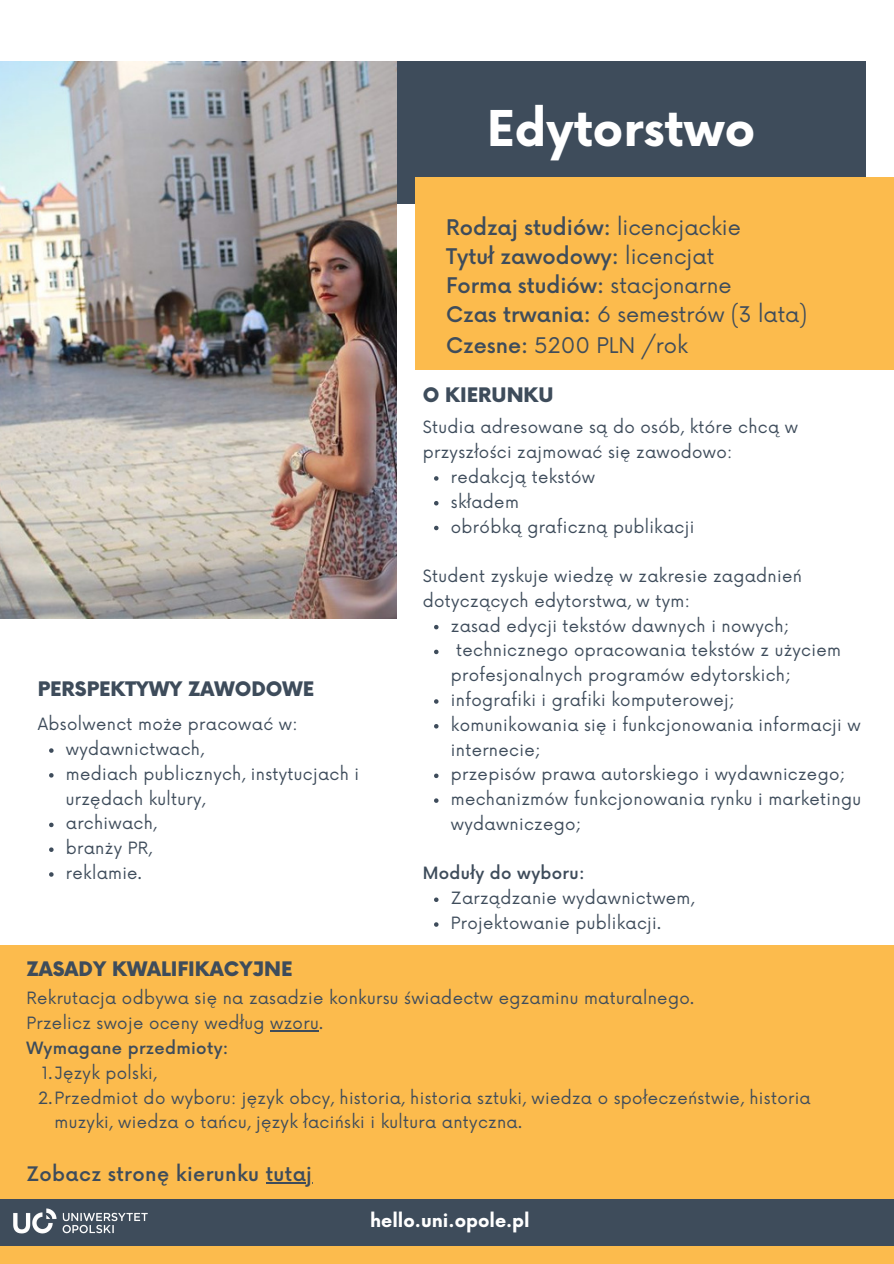
<style>
.page{position:relative;width:894px;height:1264px;background:#fff}
.page>*{position:absolute;margin:0;border:0;box-sizing:border-box;transform-origin:0 0}
.t1{font:700 48px "Now";color:#fff}
.t2{font:500 21px/29.5px "Now";color:#3e4c5b}
.t3{font:900 19.5px "Now";color:#3e4c5b}
.t4{font:500 19.5px "Now";letter-spacing:.02em;color:#3e4c5b}
.t5{font:700 18px "Now";color:#fff}
.t6{font:16.5px/24.8px "Now";letter-spacing:.02em;color:#3e4c5b}
.t7{font:500 16.5px "Now";letter-spacing:.02em;color:#3e4c5b}
.s1{font-weight:400}
</style>
<div class="page">
<div style="left:318px;top:61px;width:547px;height:142px;background:#3e4c5b"></div>
<div style="left:415px;top:177px;width:478px;height:192px;background:#fcbb4d"></div>
<div style="left:0;top:945px;width:893px;height:318px;background:#fcbb4d"></div>
<svg style="left:434px;top:476px;width:4px;height:4px"></svg>
<svg style="left:434px;top:501px;width:4px;height:4px"></svg>
<svg style="left:434px;top:525px;width:4px;height:5px"></svg>
<svg style="left:434px;top:625px;width:4px;height:4px"></svg>
<svg style="left:434px;top:649px;width:4px;height:5px"></svg>
<svg style="left:434px;top:699px;width:4px;height:4px"></svg>
<svg style="left:434px;top:724px;width:4px;height:4px"></svg>
<svg style="left:434px;top:773px;width:4px;height:5px"></svg>
<svg style="left:434px;top:798px;width:4px;height:4px"></svg>
<svg style="left:434px;top:897px;width:4px;height:5px"></svg>
<svg style="left:434px;top:922px;width:4px;height:4px"></svg>
<svg style="left:49px;top:748px;width:5px;height:4px"></svg>
<svg style="left:49px;top:773px;width:5px;height:4px"></svg>
<svg style="left:49px;top:822px;width:5px;height:5px"></svg>
<svg style="left:49px;top:847px;width:5px;height:5px"></svg>
<svg style="left:49px;top:872px;width:5px;height:4px"></svg>
<hr style="left:270px;top:1030px;width:49px;height:1px;background:#3e4c5b">
<hr style="left:266px;top:1182px;width:46px;height:1px;background:#3e4c5b">
<img style="left:0;top:61px;width:396px;height:558px">
<div style="left:0;top:1198px;width:893px;height:47px;background:#3e4c5b"></div>
<img style="left:3px;top:1198px;width:155px;height:36px">
<h1 class="t1" style="left:486px;top:103px;width:270px">Edytorstwo</h1>
<p class="t2" style="left:446px;top:213px;width:362px">Rodzaj studiów: <span class="s1">licencjackie<br></span>Tytuł zawodowy: <span class="s1">licencjat<br></span>Forma studiów: <span class="s1">stacjonarne<br></span>Czas trwania: <span class="s1">6 semestrów (3 lata)<br></span>Czesne: <span class="s1">5200 PLN /rok</span></p>
<p class="t3" style="left:422px;top:384px;width:132px">O KIERUNKU</p>
<p class="t6" style="left:422px;top:416px;width:377px">Studia adresowane są do osób, które chcą w przyszłości zajmować się zawodowo:</p>
<p class="t6" style="left:450px;top:465px;width:245px">redakcją tekstów<br>składem<br>obróbką graficzną publikacji</p>
<p class="t3" style="left:38px;top:678px;width:278px">PERSPEKTYWY ZAWODOWE</p>
<p class="t6" style="left:38px;top:712px;width:261px">Absolwenct może pracować w:</p>
<p class="t6" style="left:66px;top:737px;width:294px">wydawnictwach,<br>mediach publicznych, instytucjach i urzędach kultury,<br>archiwach,<br>branży PR,<br>reklamie.</p>
<p class="t3" style="left:26px;top:958px;width:267px">ZASADY KWALIFIKACYJNE</p>
<p class="t6" style="left:422px;top:564px;width:380px">Student zyskuje wiedzę w zakresie zagadnień dotyczących edytorstwa, w tym:</p>
<p class="t6" style="left:450px;top:614px;width:340px">zasad edycji tekstów dawnych i nowych;</p>
<p class="t6" style="left:456px;top:639px;width:386px">technicznego opracowania tekstów z użyciem</p>
<p class="t6" style="left:450px;top:663px;width:341px">profesjonalnych programów edytorskich;</p>
<p class="t6" style="left:450px;top:688px;width:285px">infografiki i grafiki komputerowej;</p>
<p class="t6" style="left:450px;top:713px;width:411px">komunikowania się i funkcjonowania informacji w</p>
<p class="t6" style="left:450px;top:738px;width:91px">internecie;</p>
<p class="t6" style="left:450px;top:762px;width:396px">przepisów prawa autorskiego i wydawniczego;</p>
<p class="t6" style="left:450px;top:787px;width:411px">mechanizmów funkcjonowania rynku i marketingu</p>
<p class="t6" style="left:450px;top:812px;width:132px">wydawniczego;</p>
<p class="t7" style="left:422px;top:864px;width:163px">Moduły do wyboru:</p>
<p class="t6" style="left:450px;top:886px;width:245px">Zarządzanie wydawnictwem,<br>Projektowanie publikacji.</p>
<p class="t6" style="left:26px;top:986px;width:669px">Rekrutacja odbywa się na zasadzie konkursu świadectw egzaminu maturalnego.<br>Przelicz swoje oceny według wzoru.</p>
<p class="t7" style="left:26px;top:1039px;width:203px">Wymagane przedmioty:</p>
<p class="t6" style="left:42px;top:1061px;width:116px">1.Język polski,</p>
<p class="t6" style="left:38px;top:1086px;width:773px">2.Przedmiot do wyboru: język obcy, historia, historia sztuki, wiedza o społeczeństwie, historia</p>
<p class="t6" style="left:55px;top:1110px;width:469px">muzyki, wiedza o tańcu, język łaciński i kultura antyczna.</p>
<p class="t4" style="left:26px;top:1163px;width:287px">Zobacz stronę kierunku tutaj</p>
<p class="t5" style="left:370px;top:1210px;width:161px">hello.uni.opole.pl</p>
</div>
